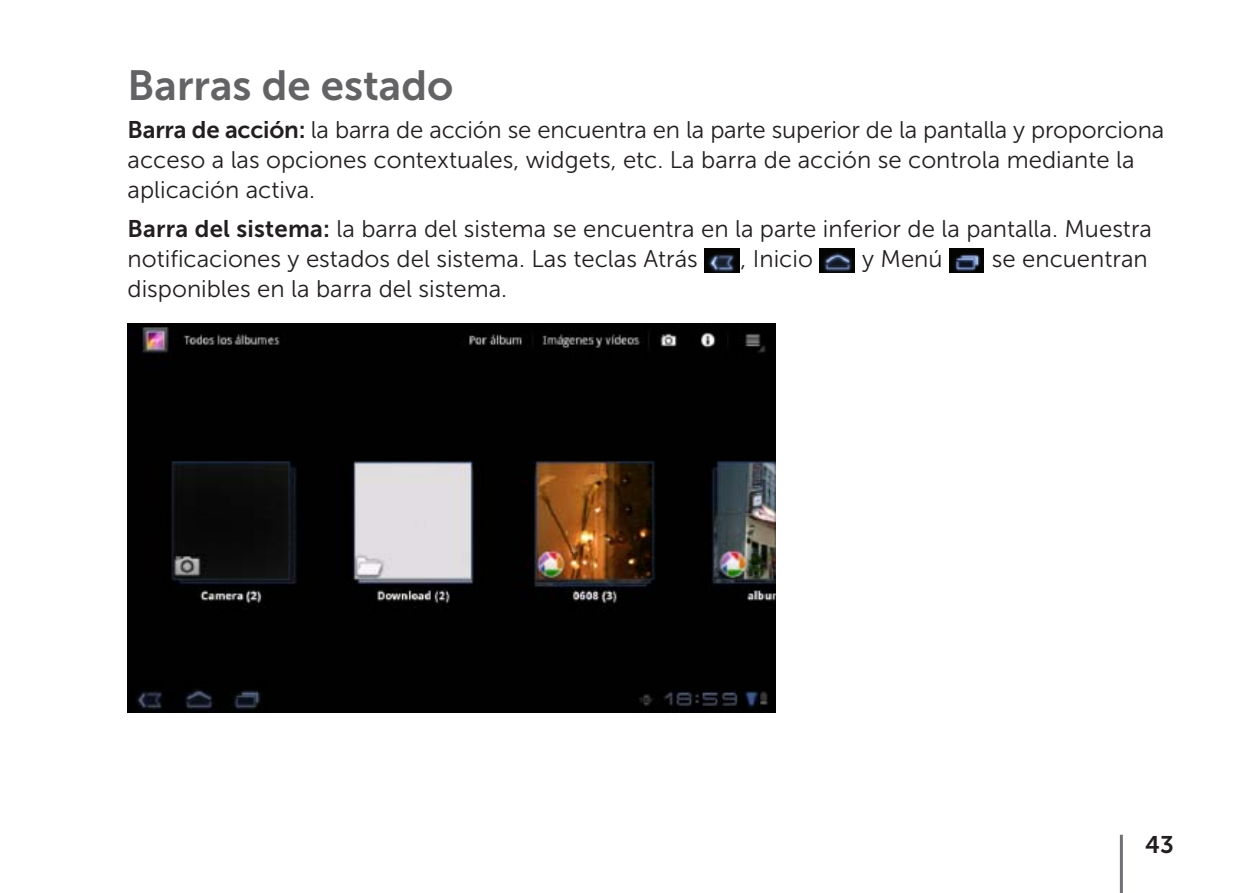
<style>
.page{position:relative;width:1259px;height:893px;background:#fff}
.page>*{position:absolute;margin:0;border:0;box-sizing:border-box;transform-origin:0 0}
.t1{font:42px "Museo Sans For Dell 700";color:#636366}
.t2{font:24px/30px "Museo Sans For Dell 300";color:#231f20}
.t3{font:24px "Museo Sans For Dell 700";color:#231f20}
.s1{font-family:"Museo Sans For Dell 700"}
</style>
<div class="page">
<hr style="left:1120px;top:835px;width:3px;height:58px;background:#717074">
<img style="left:705px;top:249px;width:34px;height:24px">
<img style="left:820px;top:249px;width:34px;height:24px">
<img style="left:949px;top:249px;width:35px;height:24px">
<img style="left:128px;top:323px;width:648px;height:389px">
<h1 class="t1" style="left:128px;top:62px;width:327px">Barras de estado</h1>
<p class="t2" style="left:128px;top:115px;width:1038px"><span class="s1">Barra de acción:</span> la barra de acción se encuentra en la parte superior de la pantalla y proporciona acceso a las opciones contextuales, widgets, etc. La barra de acción se controla mediante la aplicación activa.</p>
<p class="t2" style="left:128px;top:213px;width:1026px"><span class="s1">Barra del sistema:</span> la barra del sistema se encuentra en la parte inferior de la pantalla. Muestra notificaciones y estados del sistema. Las teclas Atrás</p>
<p class="t2" style="left:740px;top:243px;width:74px">, Inicio</p>
<p class="t2" style="left:862px;top:243px;width:82px">y Menú</p>
<p class="t2" style="left:991px;top:243px;width:157px">se encuentran</p>
<p class="t2" style="left:128px;top:273px;width:381px">disponibles en la barra del sistema.</p>
<p class="t3" style="left:1145px;top:831px;width:30px">43</p>
</div>
